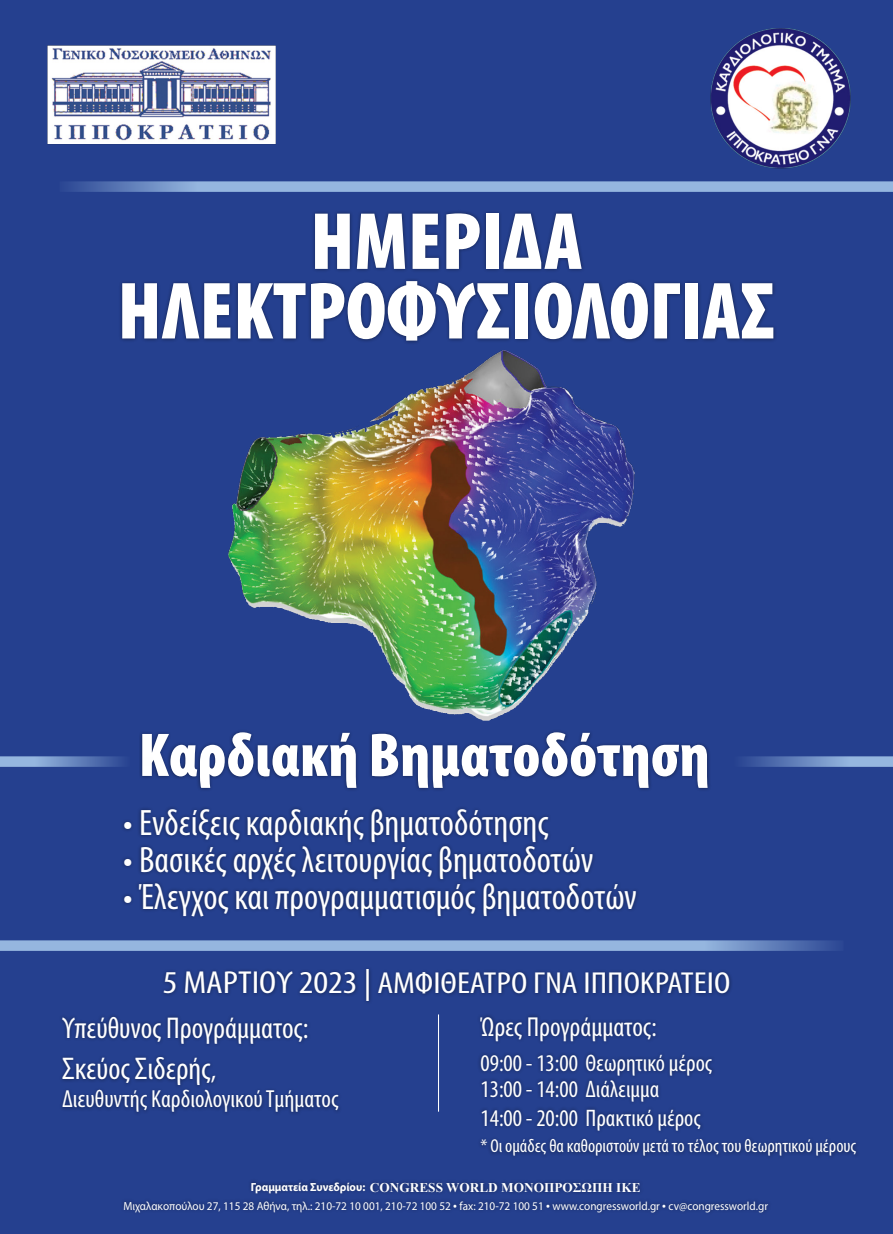
<style>
.page{position:relative;width:893px;height:1234px;background:#fff}
.page>*{position:absolute;margin:0;border:0;box-sizing:border-box;transform-origin:0 0}
.t1{font:900 condensed 81.9px/69.5px "Myriad Pro";color:#fff;text-align:center}
.t2{font:900 condensed 62.25px "Myriad Pro";color:#fff}
.t3{font:condensed 36.9px "Myriad Pro";color:#fff}
.t4{font:condensed 31.5px "Myriad Pro";color:#fff}
.t5{font:condensed 30.45px "Myriad Pro";color:#fff;scale:1.2 1}
.t6{font:condensed 30.15px "Myriad Pro";color:#fff}
.t7{font:condensed 27.53px "Myriad Pro";color:#fff}
.t8{font:condensed 24.75px "Myriad Pro";color:#fff}
.t9{font:condensed 24px/25.5px "Myriad Pro";color:#fff}
.t10{font:condensed 18.75px "Myriad Pro";color:#fff}
.t11{font:700 13.27px "Times New Roman";color:#fff}
.t12{font:11.77px "Myriad Pro";color:#fff;scale:.95 1}
.s1{font-size:31.95px}
.s2{font-size:27.97px}
.s3{font-family:"Myriad Pro";font-size:11.77px}
.s4{font-size:14.4px}
</style>
<div class="page">
<div style="left:0;top:0;width:893px;height:1233px;background:#25408f"></div>
<div style="left:119px;top:210px;width:659px;height:135px;background:#000;opacity:.45"></div>
<div style="left:139px;top:728px;width:572px;height:64px;background:#000;opacity:.45"></div>
<div style="left:60px;top:181px;width:833px;height:11px;background:#95b6df"></div>
<svg style="left:706px;top:756px;width:187px;height:10px"></svg>
<svg style="left:0;top:756px;width:153px;height:10px;background:#5e7bb4"></svg>
<div style="left:477px;top:1013px;width:183px;height:31px;background:#000;opacity:.45"></div>
<div style="left:160px;top:965px;width:573px;height:40px;background:#000;opacity:.45"></div>
<div style="left:477px;top:1050px;width:383px;height:109px;background:#000;opacity:.45"></div>
<div style="left:121px;top:1178px;width:651px;height:37px;background:#000;opacity:.45"></div>
<div style="left:59px;top:1012px;width:283px;height:103px;background:#000;opacity:.45"></div>
<hr style="left:438px;top:1014px;width:1px;height:97px;background:#fff">
<div style="left:0;top:940px;width:843px;height:10px;background:#95b6df"></div>
<div style="left:121px;top:805px;width:519px;height:115px;background:#000;opacity:.45"></div>
<img style="left:178px;top:316px;width:494px;height:433px">
<img style="left:47px;top:45px;width:229px;height:100px">
<img style="left:710px;top:28px;width:141px;height:141px">
<h1 class="t1" style="left:118px;top:204px;width:659px">HMEΡΙΔΑ<br>ΗΛΕΚΤΡΟΦΥΣΙΟΛΟΓΙΑΣ</h1>
<h2 class="t2" style="left:139px;top:715px;width:572px">Καρδιακή Βηματοδότηση</h2>
<h3 class="t3" style="left:123px;top:800px;width:427px">• Ενδείξεις καρδιακής βηματοδότησης</h3>
<h3 class="t3" style="left:123px;top:837px;width:471px">• Βασικές αρχές λειτουργίας βηματοδοτών</h3>
<h3 class="t3" style="left:123px;top:873px;width:515px">• Έλεγχος και προγραμματισμός βηματοδοτών</h3>
<h3 class="t5" style="left:163px;top:964px;width:474px"><span class="s1">5 ΜΑΡΤΙΟΥ 2023 |</span> ΑΜΦΙΘΕΑΤΡΟ ΓΝΑ ΙΠΠΟΚΡΑΤΕΙΟ</h3>
<h3 class="t6" style="left:62px;top:1009px;width:248px">Υπεύθυνος Προγράμματος:</h3>
<h3 class="t4" style="left:62px;top:1049px;width:156px">Σκεύος Σιδερής<span class="s2">,</span></h3>
<h3 class="t8" style="left:62px;top:1083px;width:278px">Διευθυντής Καρδιολογικού Τμήματος</h3>
<h3 class="t7" style="left:480px;top:1009px;width:178px">Ώρες Προγράμματος:</h3>
<h3 class="t9" style="left:480px;top:1049px;width:233px">09:00 - 13:00 Θεωρητικό μέρος<br>13:00 - 14:00 Διάλειμμα</h3>
<h3 class="t9" style="left:480px;top:1104px;width:222px">14:00 - 20:00 Πρακτικό μέρος</h3>
<h3 class="t10" style="left:480px;top:1134px;width:377px">* Οι ομάδες θα καθοριστούν μετά το τέλος του θεωρητικού μέρους</h3>
<p class="t11" style="left:251px;top:1177px;width:391px"><span class="s3">Γραμματεία Συνεδρίου:</span> CONGRESS WORLD ΜΟΝΟΠΡΟΣΩΠΗ ΙΚΕ</p>
<p class="t12" style="left:123px;top:1198px;width:680px">Μιχαλακοπούλου 27, 115 28 Αθήνα, τηλ.: 210-72 10 001, 210-72 100 52 <span class="s4">•</span> fax: 210-72 100 51 <span class="s4">•</span> www.congressworld.gr <span class="s4">•</span> cv@congressworld.gr</p>
</div>
